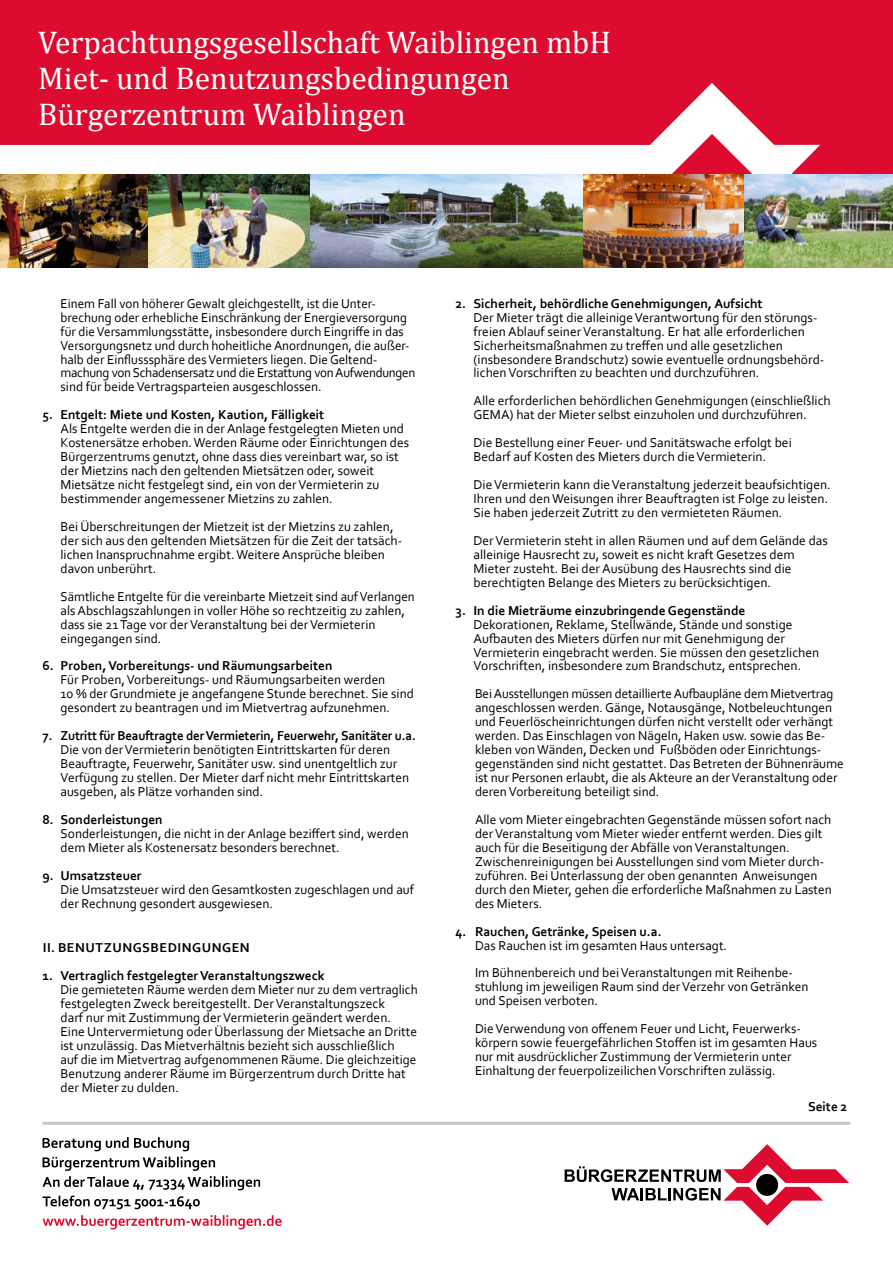
<style>
.page{position:relative;width:893px;height:1263px;background:#fff}
.page>*{position:absolute;margin:0;border:0;box-sizing:border-box;transform-origin:0 0}
.t1{font:31.5px "Cambria";color:#fff}
.Fließtext{font:13.5px/14px "Corbel";color:#000}
.Fließtext-2{font:700 13.5px "Corbel";color:#000}
.Fließtext-3{font:700 13.5px "Corbel";letter-spacing:.04em;color:#000}
.s1{font-weight:700}
</style>
<div class="page">
<svg style="left:0;top:0;width:893px;height:174px;fill:#dd0b2f"></svg>
<img style="left:0;top:174px;width:893px;height:94px">
<hr style="left:43px;top:1122px;width:807px;height:3px;background:#c6c6c6">
<svg style="left:43px;top:1137px;width:146px;height:14px"></svg>
<svg style="left:43px;top:1157px;width:217px;height:52px"></svg>
<svg style="left:43px;top:1215px;width:239px;height:14px"></svg>
<svg style="left:565px;top:1144px;width:284px;height:82px"></svg>
<div style="left:756px;top:1174px;width:22px;height:22px;background:#000;border-radius:50%"></div>
<p class="t1" style="left:38px;top:24px;width:574px">Verpachtungsgesellschaft Waiblingen mbH</p>
<p class="t1" style="left:38px;top:60px;width:473px">Miet- und Benutzungsbedingungen</p>
<p class="t1" style="left:38px;top:96px;width:369px">Bürgerzentrum Waiblingen</p>
<p class="Fließtext" style="left:61px;top:296px;width:356px">Einem Fall von höherer Gewalt gleichgestellt, ist die Unter&shy;brechung oder erhebliche Einschränkung der Energieversorgung für die Versammlungsstätte, insbesondere durch Eingriffe in das Versorgungsnetz und durch hoheitliche Anordnungen, die außer&shy;halb der Einflusssphäre des Vermieters liegen. Die Geltend&shy;machung von Schadensersatz und die Erstattung von Aufwendungen sind für beide Vertragsparteien ausgeschlossen.</p>
<p class="Fließtext" style="left:61px;top:408px;width:350px;text-indent:-18px"><span class="s1">5. Entgelt: Miete und Kosten, Kaution, Fälligkeit<br></span>Als Entgelte werden die in der Anlage festgelegten Mieten und Kostenersätze erhoben. Werden Räume oder Einrichtungen des Bürgerzentrums genutzt, ohne dass dies vereinbart war, so ist der Mietzins nach den geltenden Mietsätzen oder, soweit Mietsätze nicht festgelegt sind, ein von der Vermieterin zu bestimmender angemessener Mietzins zu zahlen.</p>
<p class="Fließtext" style="left:61px;top:519px;width:343px">Bei Überschreitungen der Mietzeit ist der Mietzins zu zahlen, der sich aus den geltenden Mietsätzen für die Zeit der tatsäch&shy;lichen Inanspruchnahme ergibt. Weitere Ansprüche bleiben davon unberührt.</p>
<p class="Fließtext" style="left:61px;top:589px;width:356px">Sämtliche Entgelte für die vereinbarte Mietzeit sind auf Verlangen als Abschlagszahlungen in voller Höhe so rechtzeitig zu zahlen, dass sie 21 Tage vor der Veranstaltung bei der Vermieterin eingegangen sind.</p>
<p class="Fließtext" style="left:61px;top:659px;width:355px;text-indent:-18px"><span class="s1">6. Proben, Vorbereitungs- und Räumungsarbeiten<br></span>Für Proben, Vorbereitungs- und Räumungsarbeiten werden<br>10 % der Grundmiete je angefangene Stunde berechnet. Sie sind gesondert zu beantragen und im Mietvertrag aufzunehmen.</p>
<p class="Fließtext" style="left:61px;top:728px;width:357px;text-indent:-18px"><span class="s1">7. Zutritt für Beauftragte der Vermieterin, Feuerwehr, Sanitäter u.a.<br></span>Die von der Vermieterin benötigten Eintrittskarten für deren Beauftragte, Feuerwehr, Sanitäter usw. sind unentgeltlich zur Verfügung zu stellen. Der Mieter darf nicht mehr Eintrittskarten ausgeben, als Plätze vorhanden sind.</p>
<p class="Fließtext" style="left:61px;top:812px;width:350px;text-indent:-18px"><span class="s1">8. Sonderleistungen<br></span>Sonderleistungen, die nicht in der Anlage beziffert sind, werden dem Mieter als Kostenersatz besonders berechnet.</p>
<p class="Fließtext" style="left:61px;top:868px;width:355px;text-indent:-18px"><span class="s1">9. Umsatzsteuer<br></span>Die Umsatzsteuer wird den Gesamtkosten zugeschlagen und auf der Rechnung gesondert ausgewiesen.</p>
<p class="Fließtext-3" style="left:43px;top:939px;width:208px">II. BENUTZUNGSBEDINGUNGEN</p>
<p class="Fließtext" style="left:61px;top:968px;width:359px;text-indent:-18px"><span class="s1">1. Vertraglich festgelegter Veranstaltungszweck<br></span>Die gemieteten Räume werden dem Mieter nur zu dem vertraglich festgelegten Zweck bereitgestellt. Der Veranstaltungszeck<br>darf nur mit Zustimmung der Vermieterin geändert werden.<br>Eine Untervermietung oder Überlassung der Mietsache an Dritte ist unzulässig. Das Mietverhältnis bezieht sich ausschließlich<br>auf die im Mietvertrag aufgenommenen Räume. Die gleichzeitige Benutzung anderer Räume im Bürgerzentrum durch Dritte hat der Mieter zu dulden.</p>
<p class="Fließtext" style="left:473px;top:296px;width:352px;text-indent:-18px"><span class="s1">2. Sicherheit, behördliche Genehmigungen, Aufsicht<br></span>Der Mieter trägt die alleinige Verantwortung für den störungs&shy;freien Ablauf seiner Veranstaltung. Er hat alle erforderlichen Sicherheitsmaßnahmen zu treffen und alle gesetzlichen (insbesondere Brandschutz) sowie eventuelle ordnungsbehörd&shy;lichen Vorschriften zu beachten und durchzuführen.</p>
<p class="Fließtext" style="left:473px;top:394px;width:359px">Alle erforderlichen behördlichen Genehmigungen (einschließlich<br>GEMA) hat der Mieter selbst einzuholen und durchzuführen.</p>
<p class="Fließtext" style="left:473px;top:435px;width:320px">Die Bestellung einer Feuer- und Sanitätswache erfolgt bei<br>Bedarf auf Kosten des Mieters durch die Vermieterin.</p>
<p class="Fließtext" style="left:473px;top:477px;width:359px">Die Vermieterin kann die Veranstaltung jederzeit beaufsichtigen.<br>Ihren und den Weisungen ihrer Beauftragten ist Folge zu leisten.<br>Sie haben jederzeit Zutritt zu den vermieteten Räumen.</p>
<p class="Fließtext" style="left:473px;top:533px;width:356px">Der Vermieterin steht in allen Räumen und auf dem Gelände das alleinige Hausrecht zu, soweit es nicht kraft Gesetzes dem Mieter zusteht. Bei der Ausübung des Hausrechts sind die berechtigten Belange des Mieters zu berücksichtigen.</p>
<p class="Fließtext" style="left:473px;top:603px;width:347px;text-indent:-18px"><span class="s1">3. In die Mieträume einzubringende Gegenstände </span>Dekorationen, Reklame, Stellwände, Stände und sonstige Aufbauten des Mieters dürfen nur mit Genehmigung der Vermieterin eingebracht werden. Sie müssen den gesetzlichen Vorschriften, insbesondere zum Brandschutz, entsprechen.</p>
<p class="Fließtext" style="left:475px;top:687px;width:370px">Bei Ausstellungen müssen detaillierte Aufbaupläne dem Mietvertrag angeschlossen werden. Gänge, Notausgänge, Notbeleuchtungen und Feuerlöscheinrichtungen dürfen nicht verstellt oder verhängt werden. Das Einschlagen von Nägeln, Haken usw. sowie das Be&shy;kleben von Wänden, Decken und Fußböden oder Einrichtungs&shy;gegenständen sind nicht gestattet. Das Betreten der Bühnenräume ist nur Personen erlaubt, die als Akteure an der Veranstaltung oder deren Vorbereitung beteiligt sind.</p>
<p class="Fließtext" style="left:475px;top:812px;width:358px">Alle vom Mieter eingebrachten Gegenstände müssen sofort nach der Veranstaltung vom Mieter wieder entfernt werden. Dies gilt auch für die Beseitigung der Abfälle von Veranstaltungen.<br>Zwischenreinigungen bei Ausstellungen sind vom Mieter durch&shy;zuführen. Bei Unterlassung der oben genannten Anweisungen durch den Mieter, gehen die erforderliche Maßnahmen zu Lasten des Mieters.</p>
<p class="Fließtext-2" style="left:455px;top:923px;width:208px">4. Rauchen, Getränke, Speisen u.a.</p>
<p class="Fließtext" style="left:475px;top:938px;width:254px">Das Rauchen ist im gesamten Haus untersagt.</p>
<p class="Fließtext" style="left:475px;top:966px;width:335px">Im Bühnenbereich und bei Veranstaltungen mit Reihenbe&shy;stuhlung im jeweiligen Raum sind der Verzehr von Getränken und Speisen verboten.</p>
<p class="Fließtext" style="left:475px;top:1021px;width:344px">Die Verwendung von offenem Feuer und Licht, Feuerwerks&shy;körpern sowie feuergefährlichen Stoffen ist im gesamten Haus nur mit ausdrücklicher Zustimmung der Vermieterin unter Einhaltung der feuerpolizeilichen Vorschriften zulässig.</p>
<p class="Fließtext-2" style="left:808px;top:1098px;width:41px">Seite 2</p>
</div>
